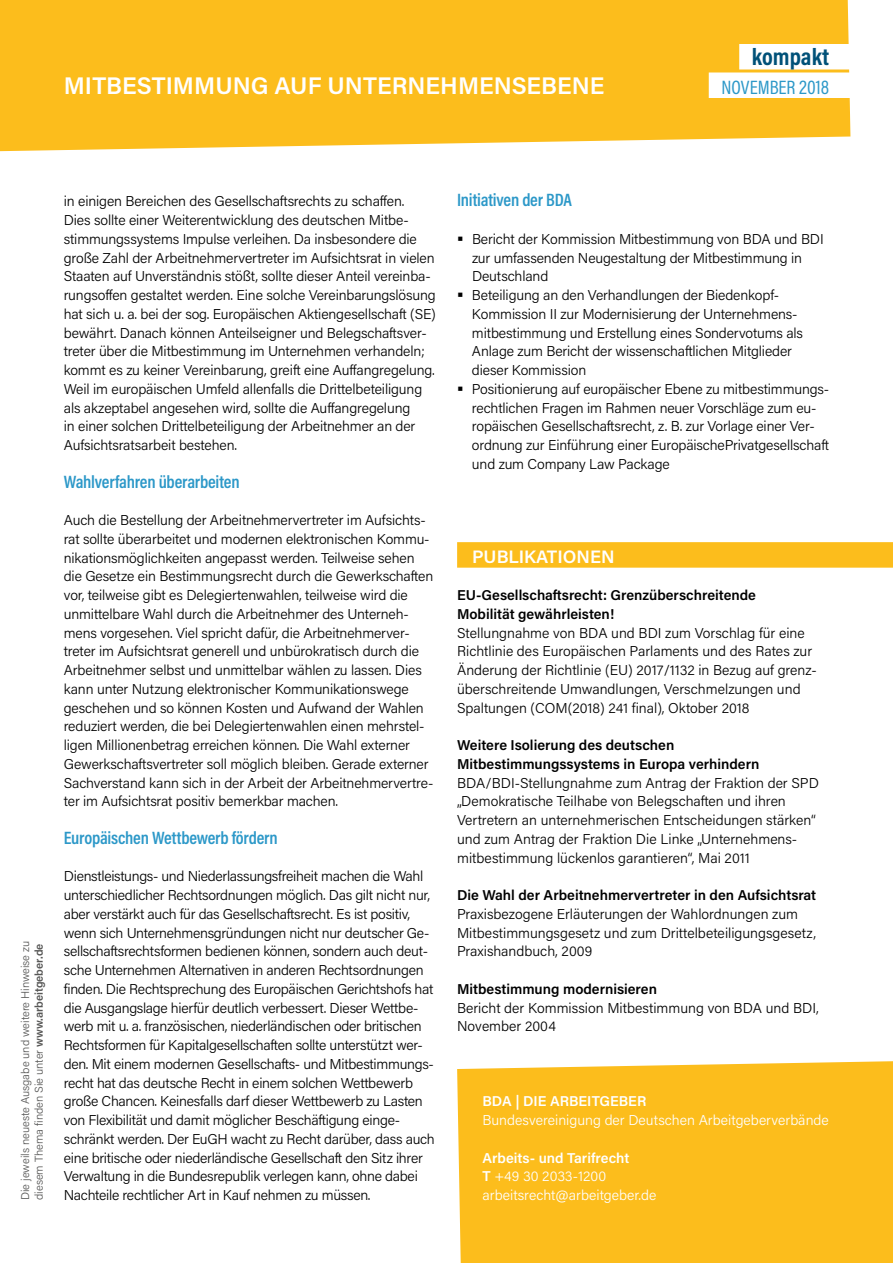
<style>
.page{position:relative;width:893px;height:1263px;background:#fff}
.page>*{position:absolute;margin:0;border:0;box-sizing:border-box;transform-origin:0 0}
.t1{font:600 24px "Acumin Pro";color:#fff}
.t2{font:700 24px "Acumin Pro Cond";color:#005178}
.t3{font:19.5px "Acumin Pro Cond";color:#2c98c8}
.t4{font:600 18px "Acumin Pro Cond";letter-spacing:-.015em;color:#2c98c8}
.t5{font:600 18px "Acumin Pro";color:#fff}
.t6{font:300 14.25px/18.8px "Acumin Pro";letter-spacing:-.01em;color:#000}
.t7{font:600 14.25px/18.8px "Acumin Pro";color:#000}
.t8{font:300 14.25px/18.8px "Acumin Pro";color:#fff}
.t9{font:600 14.25px "Acumin Pro";color:#fff}
.t10{font:300 11.25px/13.5px "Acumin Pro";color:#575756}
.s1{font-weight:600}
</style>
<div class="page">
<div style="left:0;top:0;width:850px;height:151px;background:#fcbd1c"></div>
<div style="left:457px;top:542px;width:436px;height:26px;background:#fcbd1c"></div>
<div style="left:457px;top:1061px;width:436px;height:202px;background:#fcbd1c"></div>
<div style="left:739px;top:44px;width:111px;height:25px;background:#fff"></div>
<div style="left:709px;top:72px;width:141px;height:26px;background:#fff"></div>
<h1 class="t1" style="left:64px;top:69px;width:542px">MITBESTIMMUNG AUF UNTERNEHMENSEBENE</h1>
<h1 class="t2" style="left:752px;top:41px;width:79px">kompakt</h1>
<h2 class="t3" style="left:721px;top:74px;width:109px">NOVEMBER 2018</h2>
<p class="t10" style="left:18px;top:1200px;width:261px;rotate:-90deg">Die jeweils neueste Ausgabe und weitere Hinweise zu diesem Thema finden Sie unter <span class="s1">www.arbeitgeber.de</span></p>
<p class="t6" style="left:64px;top:191px;width:374px">in einigen Bereichen des Gesellschaftsrechts zu schaffen.<br>Dies sollte einer Weiterentwicklung des deutschen Mitbe&shy;stimmungssystems Impulse verleihen. Da insbesondere die große Zahl der Arbeitnehmervertreter im Aufsichtsrat in vielen Staaten auf Unverständnis stößt, sollte dieser Anteil vereinba&shy;rungsoffen gestaltet werden. Eine solche Vereinbarungslösung hat sich u. a. bei der sog. Europäischen Aktiengesellschaft (SE) bewährt. Danach können Anteilseigner und Belegschaftsver&shy;treter über die Mitbestimmung im Unternehmen verhandeln; kommt es zu keiner Vereinbarung, greift eine Auffangregelung.<br>Weil im europäischen Umfeld allenfalls die Drittelbeteiligung als akzeptabel angesehen wird, sollte die Auffangregelung<br>in einer solchen Drittelbeteiligung der Arbeitnehmer an der Aufsichtsratsarbeit bestehen.</p>
<p class="t4" style="left:64px;top:470px;width:177px">Wahlverfahren überarbeiten</p>
<p class="t6" style="left:64px;top:510px;width:371px">Auch die Bestellung der Arbeitnehmervertreter im Aufsichts&shy;rat sollte überarbeitet und modernen elektronischen Kommu&shy;nikationsmöglichkeiten angepasst werden. Teilweise sehen die Gesetze ein Bestimmungsrecht durch die Gewerkschaften vor, teilweise gibt es Delegiertenwahlen, teilweise wird die unmittelbare Wahl durch die Arbeitnehmer des Unterneh&shy;mens vorgesehen. Viel spricht dafür, die Arbeitnehmerver&shy;treter im Aufsichtsrat generell und unbürokratisch durch die Arbeitnehmer selbst und unmittelbar wählen zu lassen. Dies kann unter Nutzung elektronischer Kommunikationswege geschehen und so können Kosten und Aufwand der Wahlen reduziert werden, die bei Delegiertenwahlen einen mehrstel&shy;ligen Millionenbetrag erreichen können. Die Wahl externer Gewerkschaftsvertreter soll möglich bleiben. Gerade externer Sachverstand kann sich in der Arbeit der Arbeitnehmervertre&shy;ter im Aufsichtsrat positiv bemerkbar machen.</p>
<p class="t4" style="left:64px;top:826px;width:215px">Europäischen Wettbewerb fördern</p>
<p class="t6" style="left:64px;top:866px;width:373px">Dienstleistungs- und Niederlassungsfreiheit machen die Wahl unterschiedlicher Rechtsordnungen möglich. Das gilt nicht nur, aber verstärkt auch für das Gesellschaftsrecht. Es ist positiv, wenn sich Unternehmensgründungen nicht nur deutscher Ge&shy;sellschaftsrechtsformen bedienen können, sondern auch deut&shy;sche Unternehmen Alternativen in anderen Rechtsordnungen finden. Die Rechtsprechung des Europäischen Gerichtshofs hat die Ausgangslage hierfür deutlich verbessert. Dieser Wettbe&shy;werb mit u. a. französischen, niederländischen oder britischen Rechtsformen für Kapitalgesellschaften sollte unterstützt wer&shy;den. Mit einem modernen Gesellschafts- und Mitbestimmungs&shy;recht hat das deutsche Recht in einem solchen Wettbewerb große Chancen. Keinesfalls darf dieser Wettbewerb zu Lasten von Flexibilität und damit möglicher Beschäftigung einge&shy;schränkt werden. Der EuGH wacht zu Recht darüber, dass auch eine britische oder niederländische Gesellschaft den Sitz ihrer Verwaltung in die Bundesrepublik verlegen kann, ohne dabei Nachteile rechtlicher Art in Kauf nehmen zu müssen.</p>
<p class="t4" style="left:457px;top:188px;width:116px">Initiativen der BDA</p>
<p class="t6" style="left:472px;top:229px;width:359px">Bericht der Kommission Mitbestimmung von BDA und BDI zur umfassenden Neugestaltung der Mitbestimmung in Deutschland<br>Beteiligung an den Verhandlungen der Biedenkopf-- Kommission II zur Modernisierung der Unternehmens&shy;mitbestimmung und Erstellung eines Sondervotums als Anlage zum Bericht der wissenschaftlichen Mitglieder dieser Kommission<br>Positionierung auf europäischer Ebene zu mitbestimmungs&shy;rechtlichen Fragen im Rahmen neuer Vorschläge zum eu&shy;ropäischen Gesellschaftsrecht, z. B. zur Vorlage einer Ver&shy;ordnung zur Einführung einer EuropäischePrivatgesellschaft und zum Company Law Package</p>
<p class="t5" style="left:472px;top:544px;width:144px">PUBLIKATIONEN</p>
<p class="t7" style="left:457px;top:585px;width:300px">EU-Gesellschaftsrecht: Grenzüberschreitende<br>Mobilität gewährleisten!</p>
<p class="t6" style="left:457px;top:623px;width:361px">Stellungnahme von BDA und BDI zum Vorschlag für eine Richtlinie des Europäischen Parlaments und des Rates zur Änderung der Richtlinie (EU) 2017/1132 in Bezug auf grenz&shy;überschreitende Umwandlungen, Verschmelzungen und Spaltungen (COM(2018) 241 final), Oktober 2018</p>
<p class="t7" style="left:457px;top:735px;width:304px">Weitere Isolierung des deutschen<br>Mitbestimmungssystems in Europa verhindern</p>
<p class="t6" style="left:457px;top:773px;width:363px">BDA/BDI-Stellungnahme zum Antrag der Fraktion der SPD „Demokratische Teilhabe von Belegschaften und ihren Vertretern an unternehmerischen Entscheidungen stärken“ und zum Antrag der Fraktion Die Linke „Unternehmens&shy;mitbestimmung lückenlos garantieren“, Mai 2011</p>
<p class="t7" style="left:457px;top:885px;width:361px">Die Wahl der Arbeitnehmervertreter in den Aufsichtsrat</p>
<p class="t6" style="left:457px;top:904px;width:360px">Praxisbezogene Erläuterungen der Wahlordnungen zum<br>Mitbestimmungsgesetz und zum Drittelbeteiligungsgesetz,<br>Praxishandbuch, 2009</p>
<p class="t7" style="left:457px;top:979px;width:201px">Mitbestimmung modernisieren</p>
<p class="t6" style="left:457px;top:998px;width:363px">Bericht der Kommission Mitbestimmung von BDA und BDI,<br>November 2004</p>
<p class="t9" style="left:482px;top:1091px;width:165px">BDA | DIE ARBEITGEBER</p>
<p class="t8" style="left:482px;top:1110px;width:348px">Bundesvereinigung der Deutschen Arbeitgeberverbände</p>
<p class="t8" style="left:482px;top:1148px;width:175px"><span class="s1">Arbeits- und Tarifrecht<br>T</span> +49 30 2033-1200 arbeitsrecht@arbeitgeber.de</p>
</div>
